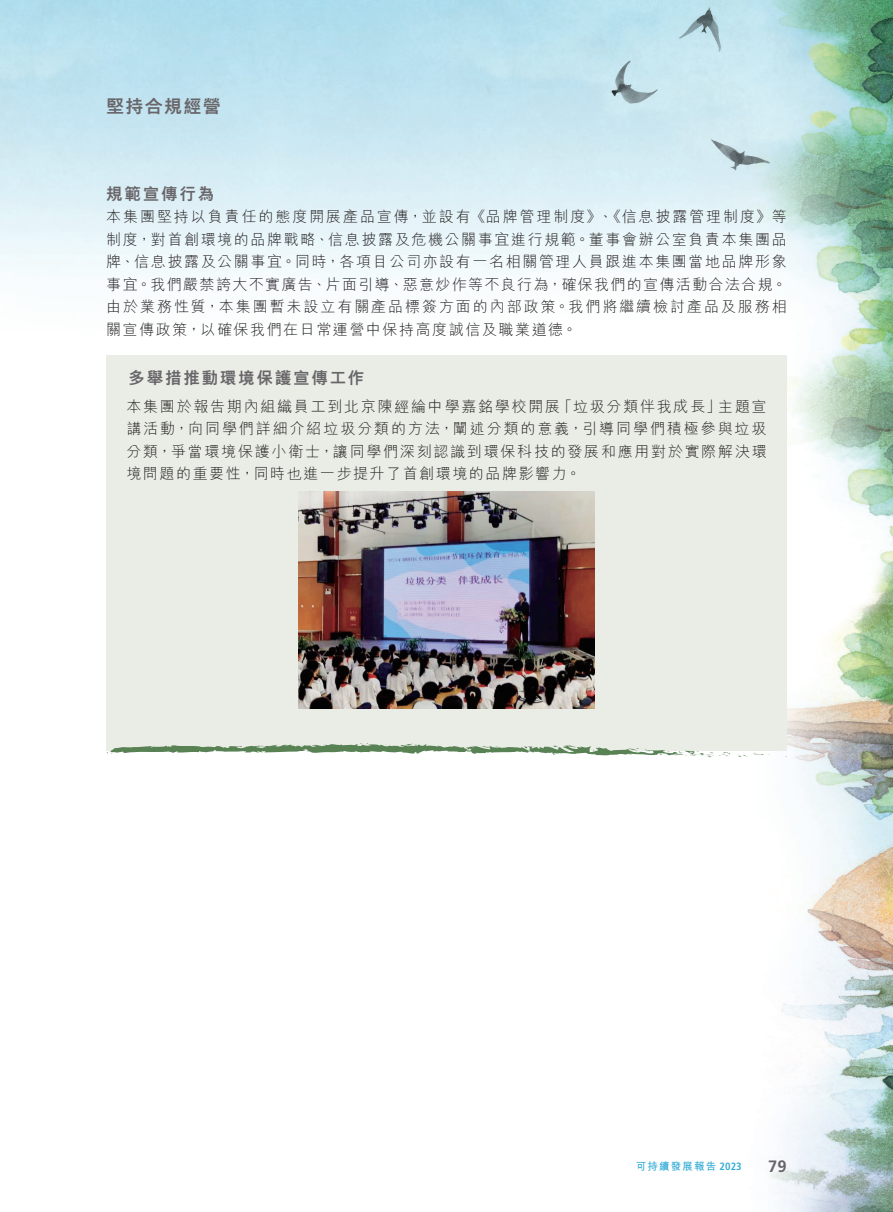
<style>
.page{position:relative;width:893px;height:1212px;background:#fff}
.page>*{position:absolute;margin:0;border:0;box-sizing:border-box;transform-origin:0 0}
.t1{font:800 18px "M Hei HK";letter-spacing:.07em;color:#69666a}
.t2{font:800 16.5px "M Hei HK";letter-spacing:.11em;color:#69666a}
.t3{font:700 16.5px "Frutiger LT Std";color:#69666a}
.t4{font:300 15px/22.5px "M Hei HK";letter-spacing:.105em;color:#231f20;text-align:justify}
.t5{font:700 10.5px "M Hei HK";letter-spacing:.115em;color:#30abd5}
.s1{font-family:"Frutiger LT Std";font-stretch:condensed}
</style>
<div class="page">
<img style="left:0;top:0;width:893px;height:1212px">
<div style="left:767px;top:1158px;width:21px;height:16px;background:#f8fafd"></div>
<div style="left:106px;top:355px;width:681px;height:396px;background:#eaede6"></div>
<img style="left:299px;top:492px;width:295px;height:217px">
<svg style="left:753px;top:753px;width:17px;height:2px"></svg>
<svg style="left:106px;top:743px;width:641px;height:14px"></svg>
<p class="t1" style="left:106px;top:97px;width:116px">堅持合規經營</p>
<p class="t2" style="left:106px;top:185px;width:109px">規範宣傳行為</p>
<p class="t4" style="left:106px;top:205px;width:682px">本集團堅持以負責任的態度開展產品宣傳，並設有《品牌管理制度》、《信息披露管理制度》等制度，對首創環境的品牌戰略、信息披露及危機公關事宜進行規範。董事會辦公室負責本集團品牌、信息披露及公關事宜。同時，各項目公司亦設有一名相關管理人員跟進本集團當地品牌形象事宜。我們嚴禁誇大不實廣告、片面引導、惡意炒作等不良行為，確保我們的宣傳活動合法合規。由於業務性質，本集團暫未設立有關產品標簽方面的內部政策。我們將繼續檢討產品及服務相關宣傳政策，以確保我們在日常運營中保持高度誠信及職業道德。</p>
<p class="t2" style="left:129px;top:370px;width:237px">多舉措推動環境保護宣傳工作</p>
<p class="t4" style="left:126px;top:395px;width:642px">本集團於報告期內組織員工到北京陳經綸中學嘉銘學校開展「垃圾分類伴我成長」主題宣講活動，向同學們詳細介紹垃圾分類的方法，闡述分類的意義，引導同學們積極參與垃圾分類，爭當環境保護小衛士，讓同學們深刻認識到環保科技的發展和應用對於實際解決環境問題的重要性，同時也進一步提升了首創環境的品牌影響力。</p>
<p class="t5" style="left:636px;top:1159px;width:108px">可持續發展報告 <span class="s1">2023</span></p>
<p class="t3" style="left:768px;top:1156px;width:20px">79</p>
</div>
